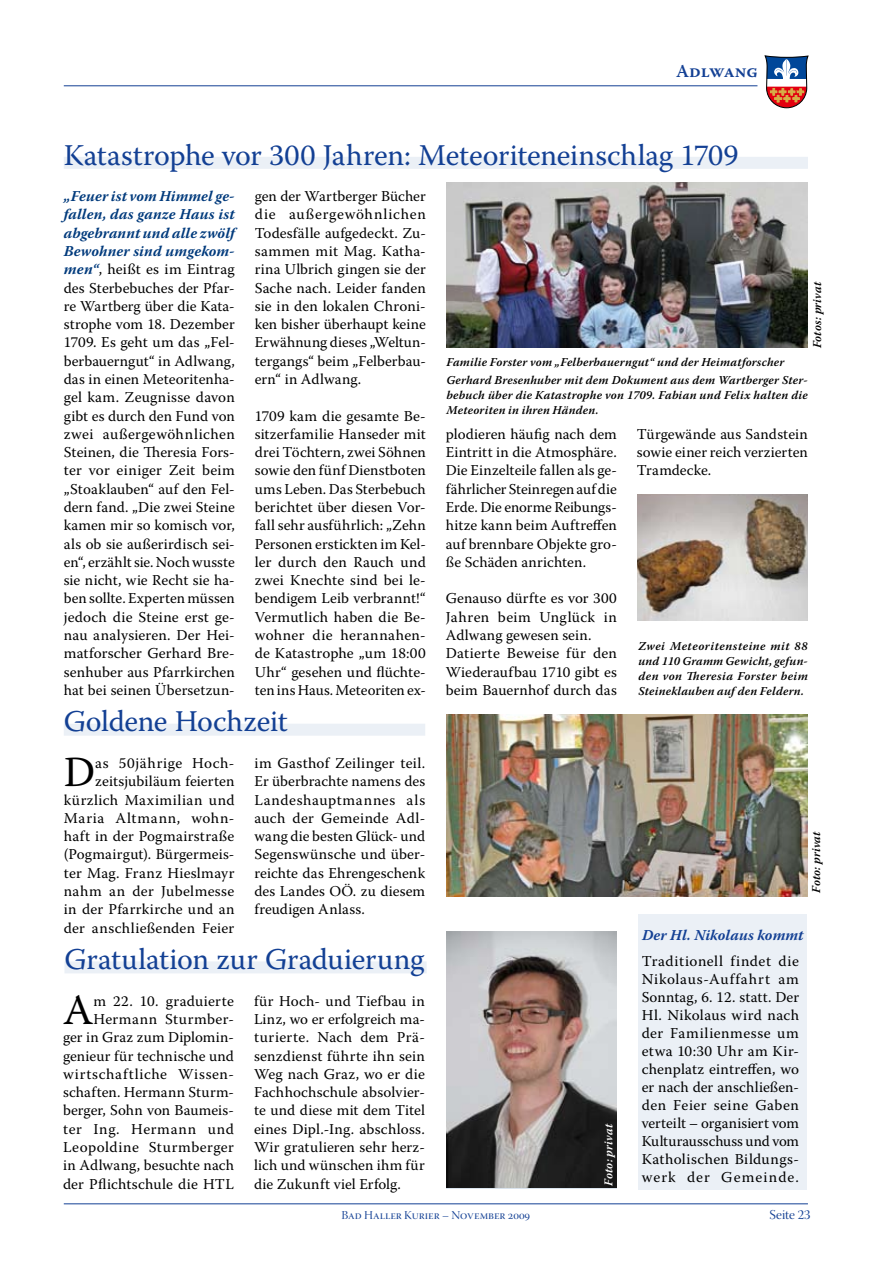
<style>
.page{position:relative;width:893px;height:1263px;background:#fff}
.page>*{position:absolute;margin:0;border:0;box-sizing:border-box;transform-origin:0 0}
.t1{font:42.75px "Warnock Pro";color:#000}
.t2{font:30px "Warnock Pro";letter-spacing:-.005em;color:#134094}
.t3{font:600 18px "Warnock Pro";color:#134094}
.t4{font:15px/18.3px "Warnock Pro";letter-spacing:.015em;color:#000;text-align:justify}
.t5{font:italic 700 15px "Warnock Pro";letter-spacing:.005em;color:#134094}
.t6{font:13.5px "Warnock Pro Disp";color:#134094}
.t7{font:italic 600 12px/15px "Warnock Pro";letter-spacing:.02em;color:#000}
.t8{font:12px "Warnock Pro Disp";color:#134094}
.t9{font:italic 600 12px "Warnock Pro";letter-spacing:.005em;color:#fff}
.s1{font-weight:700;font-style:italic;color:#003a7c}
</style>
<div class="page">
<hr style="left:64px;top:85px;width:693px;height:1px;background:#134094">
<svg style="left:764px;top:55px;width:45px;height:53px"></svg>
<hr style="left:64px;top:1203px;width:744px;height:1px;background:#134094">
<div style="left:64px;top:157px;width:744px;height:12px;background:#ebf0f6"></div>
<img style="left:446px;top:182px;width:362px;height:166px">
<img style="left:638px;top:494px;width:169px;height:127px">
<div style="left:64px;top:724px;width:361px;height:12px;background:#ebf0f6"></div>
<img style="left:446px;top:714px;width:362px;height:182px">
<div style="left:64px;top:961px;width:363px;height:12px;background:#ebf0f6"></div>
<img style="left:446px;top:931px;width:171px;height:256px">
<div style="left:639px;top:914px;width:168px;height:276px;background:#ebf0f6"></div>
<p class="t3" style="left:676px;top:60px;width:83px">Adlwang</p>
<h2 class="t2" style="left:64px;top:137px;width:676px">Katastrophe vor 300 Jahren: Meteoriteneinschlag 1709</h2>
<p class="t4" style="left:64px;top:187px;width:173px"><span class="s1">„Feuer ist vom Himmel ge&shy;fallen, das ganze Haus ist abgebrannt und alle zwölf Bewohner sind umgekom&shy;men“</span>, heißt es im Eintrag des Sterbebuches der Pfar&shy;re Wartberg über die Kata&shy;strophe vom 18. Dezember 1709. Es geht um das „Fel&shy;berbauerngut“ in Adlwang, das in einen Meteoritenha&shy;gel kam. Zeugnisse davon gibt es durch den Fund von zwei außergewöhnlichen Steinen, die Theresia Fors&shy;ter vor einiger Zeit beim „Stoaklauben“ auf den Fel&shy;dern fand. „Die zwei Steine kamen mir so komisch vor, als ob sie außerirdisch sei&shy;en“, erzählt sie. Noch wusste sie nicht, wie Recht sie ha&shy;ben sollte. Experten müssen jedoch die Steine erst ge&shy;nau analysieren. Der Hei&shy;matforscher Gerhard Bre&shy;senhuber aus Pfarrkirchen hat bei seinen Übersetzun-</p>
<p class="t4" style="left:255px;top:187px;width:173px">gen der Wartberger Bücher die außergewöhnlichen Todesfälle aufgedeckt. Zu&shy;sammen mit Mag. Katha&shy;rina Ulbrich gingen sie der Sache nach. Leider fanden sie in den lokalen Chroni&shy;ken bisher überhaupt keine Erwähnung dieses „Weltun&shy;tergangs“ beim „Felberbau&shy;ern“ in Adlwang.</p>
<p class="t4" style="left:255px;top:406px;width:173px">1709 kam die gesamte Be&shy;sitzerfamilie Hanseder mit drei Töchtern, zwei Söhnen sowie den fünf Dienstboten ums Leben. Das Sterbebuch berichtet über diesen Vor&shy;fall sehr ausführlich: „Zehn Personen erstickten im Kel&shy;ler durch den Rauch und zwei Knechte sind bei le&shy;bendigem Leib verbrannt!“ Vermutlich haben die Be&shy;wohner die herannahen&shy;de Katastrophe „um 18:00<br>Uhr“ gesehen und flüchte&shy;ten ins Haus. Meteoriten ex-</p>
<h2 class="t2" style="left:64px;top:703px;width:225px">Goldene Hochzeit</h2>
<p class="t4" style="left:64px;top:754px;width:172px;text-align:right">as 50jährige Hoch&shy;zeitsjubiläum feierten kürzlich Maximilian und<br>Maria Altmann, wohn&shy;haft in der Pogmairstraße (Pogmairgut). Bürgermeis&shy;ter Mag. Franz Hieslmayr nahm an der Jubelmesse in der Pfarrkirche und an der anschließenden Feier</p>
<p class="t4" style="left:254px;top:754px;width:172px">im Gasthof Zeilinger teil.<br>Er überbrachte namens des Landeshauptmannes als auch der Gemeinde Adl&shy;wang die besten Glück- und Segenswünsche und über&shy;reichte das Ehrengeschenk des Landes OÖ. zu diesem freudigen Anlass.</p>
<h1 class="t1" style="left:64px;top:746px;width:33px">D</h1>
<h2 class="t2" style="left:64px;top:941px;width:362px">Gratulation zur Graduierung</h2>
<h1 class="t1" style="left:63px;top:984px;width:32px">A</h1>
<p class="t4" style="left:63px;top:991px;width:172px;text-align:right">m 22. 10. graduierte<br>Hermann Sturmber-<br>ger in Graz zum Diplomin&shy;genieur für technische und wirtschaftliche Wissen&shy;schaften. Hermann Sturm&shy;berger, Sohn von Baumeis&shy;ter Ing. Hermann und<br>Leopoldine Sturmberger in Adlwang, besuchte nach der Pflichtschule die HTL</p>
<p class="t4" style="left:254px;top:991px;width:172px">für Hoch- und Tiefbau in Linz, wo er erfolgreich ma&shy;turierte. Nach dem Prä&shy;senzdienst führte ihn sein Weg nach Graz, wo er die Fachhochschule absolvier&shy;te und diese mit dem Titel eines Dipl.-Ing. abschloss.<br>Wir gratulieren sehr herz&shy;lich und wünschen ihm für die Zukunft viel Erfolg.</p>
<p class="t7" style="left:809px;top:348px;width:68px;rotate:-90deg">Fotos: privat</p>
<p class="t7" style="left:446px;top:352px;width:363px;line-height:18.3px">Familie Forster vom „Felberbauerngut“ und der Heimatforscher<br>Gerhard Bresenhuber mit dem Dokument aus dem Wartberger Ster-</p>
<p class="t7" style="left:446px;top:387px;width:363px">bebuch über die Katastrophe von 1709. Fabian und Felix halten die<br>Meteoriten in ihren Händen.</p>
<p class="t4" style="left:446px;top:424px;width:173px">plodieren häufig nach dem Eintritt in die Atmosphäre.<br>Die Einzelteile fallen als ge&shy;fährlicher Steinregen auf die Erde. Die enorme Reibungs&shy;hitze kann beim Auftreffen auf brennbare Objekte gro&shy;ße Schäden anrichten.</p>
<p class="t4" style="left:446px;top:589px;width:173px;text-align:left">Genauso dürfte es vor 300<br>Jahren beim Unglück in<br>Adlwang gewesen sein.<br>Datierte Beweise für den<br>Wiederaufbau 1710 gibt es beim Bauernhof durch das</p>
<p class="t4" style="left:637px;top:424px;width:173px">Türgewände aus Sandstein sowie einer reich verzierten Tramdecke.</p>
<p class="t7" style="left:638px;top:639px;width:171px;text-align:justify">Zwei Meteoritensteine mit 88 und 110 Gramm Gewicht, gefun&shy;den von Theresia Forster beim Steineklauben auf den Feldern.</p>
<p class="t9" style="left:601px;top:1186px;width:63px;rotate:-90deg">Foto: privat</p>
<p class="t7" style="left:809px;top:893px;width:63px;rotate:-90deg">Foto: privat</p>
<p class="t5" style="left:642px;top:925px;width:163px">Der Hl. Nikolaus kommt</p>
<p class="t4" style="left:642px;top:951px;width:159px">Traditionell findet die Nikolaus-Auffahrt am Sonntag, 6. 12. statt. Der Hl. Nikolaus wird nach der Familienmesse um etwa 10:30 Uhr am Kir&shy;chenplatz eintreffen, wo er nach der anschließen&shy;den Feier seine Gaben verteilt – organisiert vom Kulturausschuss und vom Katholischen Bildungs&shy;werk der Gemeinde.</p>
<p class="t8" style="left:342px;top:1208px;width:190px">Bad Haller Kurier – November 2009</p>
<p class="t6" style="left:769px;top:1207px;width:43px">Seite 23</p>
</div>
